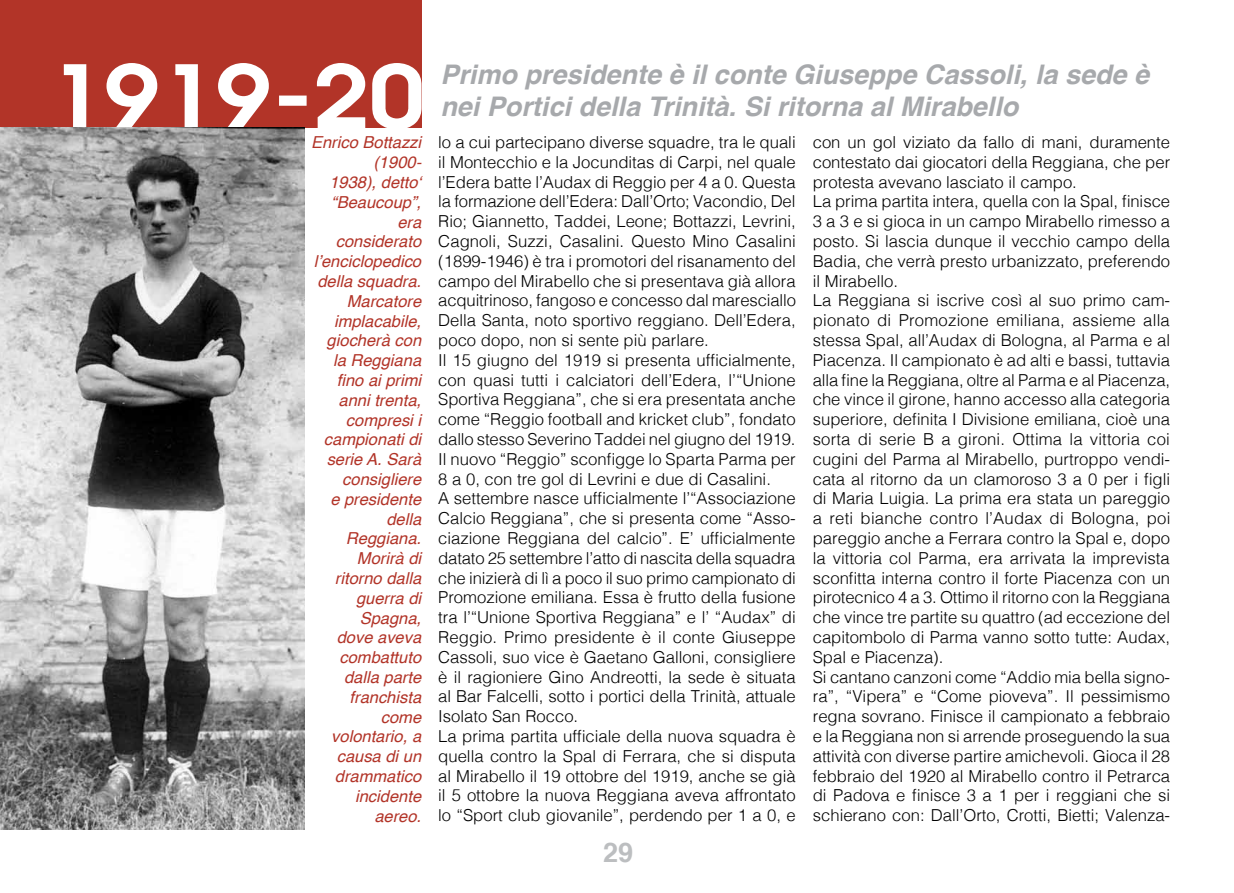
<style>
.page{position:relative;width:1234px;height:893px;background:#fff}
.page>*{position:absolute;margin:0;border:0;box-sizing:border-box;transform-origin:0 0}
.t1{font:italic 600 86.55px "Avant Garde";color:#fff;scale:1.15 1}
.t2{font:italic 700 27px/32.4px "Helvetica";color:#a7a9ac}
.t3{font:700 27px "Helvetica";color:#bcbec0}
.t4{font:300 16.5px/19.8px "Helvetica";color:#000}
.t5{font:italic 16.5px/19.8px "Helvetica";color:#b23428;text-align:right}
</style>
<div class="page">
<div style="left:0;top:0;width:421px;height:128px;background:#b23428"></div>
<img style="left:0;top:128px;width:304px;height:701px">
<h1 class="t1" style="left:48px;top:39px;width:329px">1919-20</h1>
<h2 class="t2" style="left:440px;top:58px;width:710px">Primo presidente è il conte Giuseppe Cassoli, la sede è nei Portici della Trinità. Si ritorna al Mirabello</h2>
<p class="t4" style="left:812px;top:131px;width:359px">con un gol viziato da fallo di mani, duramente contestato dai giocatori della Reggiana, che per protesta avevano lasciato il campo.<br>La prima partita intera, quella con la Spal, finisce 3 a 3 e si gioca in un campo Mirabello rimesso a posto. Si lascia dunque il vecchio campo della Badia, che verrà presto urbanizzato, preferendo il Mirabello.<br>La Reggiana si iscrive così al suo primo cam&shy;pionato di Promozione emiliana, assieme alla stessa Spal, all’Audax di Bologna, al Parma e al Piacenza. Il campionato è ad alti e bassi, tuttavia alla fine la Reggiana, oltre al Parma e al Piacenza, che vince il girone, hanno accesso alla categoria superiore, definita I Divisione emiliana, cioè una sorta di serie B a gironi. Ottima la vittoria coi cugini del Parma al Mirabello, purtroppo vendi&shy;cata al ritorno da un clamoroso 3 a 0 per i figli di Maria Luigia. La prima era stata un pareggio a reti bianche contro l’Audax di Bologna, poi pareggio anche a Ferrara contro la Spal e, dopo la vittoria col Parma, era arrivata la imprevista sconfitta interna contro il forte Piacenza con un pirotecnico 4 a 3. Ottimo il ritorno con la Reggiana che vince tre partite su quattro (ad eccezione del capitombolo di Parma vanno sotto tutte: Audax, Spal e Piacenza).<br>Si cantano canzoni come “Addio mia bella signo&shy;ra”, “Vipera” e “Come pioveva”. Il pessimismo regna sovrano. Finisce il campionato a febbraio e la Reggiana non si arrende proseguendo la sua attività con diverse partire amichevoli. Gioca il 28 febbraio del 1920 al Mirabello contro il Petrarca di Padova e finisce 3 a 1 per i reggiani che si schierano con: Dall’Orto, Crotti, Bietti; Valenza-</p>
<p class="t4" style="left:438px;top:131px;width:359px">lo a cui partecipano diverse squadre, tra le quali il Montecchio e la Jocunditas di Carpi, nel quale l’Edera batte l’Audax di Reggio per 4 a 0. Questa la formazione dell’Edera: Dall’Orto; Vacondio, Del Rio; Giannetto, Taddei, Leone; Bottazzi, Levrini, Cagnoli, Suzzi, Casalini. Questo Mino Casalini (1899-1946) è tra i promotori del risanamento del campo del Mirabello che si presentava già allora acquitrinoso, fangoso e concesso dal maresciallo Della Santa, noto sportivo reggiano. Dell’Edera, poco dopo, non si sente più parlare.<br>Il 15 giugno del 1919 si presenta ufficialmente, con quasi tutti i calciatori dell’Edera, l’“Unione Sportiva Reggiana”, che si era presentata anche come “Reggio football and kricket club”, fondato dallo stesso Severino Taddei nel giugno del 1919.<br>Il nuovo “Reggio” sconfigge lo Sparta Parma per 8 a 0, con tre gol di Levrini e due di Casalini.<br>A settembre nasce ufficialmente l’“Associazione calcio Reggiana”, che si presenta come “Asso&shy;ciazione Reggiana del calcio”. E’ ufficialmente datato 25 settembre l’atto di nascita della squadra che inizierà di lì a poco il suo primo campionato di Promozione emiliana. Essa è frutto della fusione tra l’“Unione sportiva Reggiana” e l’ “Audax” di Reggio. Primo presidente è il conte Giuseppe Cassoli, suo vice è Gaetano Galloni, consigliere è il ragioniere Gino Andreotti, la sede è situata al Bar Falcelli, sotto i portici della Trinità, attuale Isolato San Rocco.<br>La prima partita ufficiale della nuova squadra è quella contro la Spal di Ferrara, che si disputa al Mirabello il 19 ottobre del 1919, anche se già il 5 ottobre la nuova Reggiana aveva affrontato lo “Sport club giovanile”, perdendo per 1 a 0, e</p>
<p class="t5" style="left:311px;top:133px;width:112px">Enrico Bottazzi (1900-<br>1938), detto‘ “Beaucoup”, era considerato l’enciclopedico della squadra.<br>Marcatore implacabile, giocherà con la Reggiana fino ai primi anni trenta, compresi i campionati di serie A. Sarà consigliere<br>e presidente della<br>Reggiana. morirà di ritorno dalla guerra di<br>Spagna,<br>dove aveva combattuto dalla parte franchista come volontario, a causa di un drammatico incidente aereo.</p>
<h2 class="t3" style="left:603px;top:831px;width:32px">29</h2>
</div>
